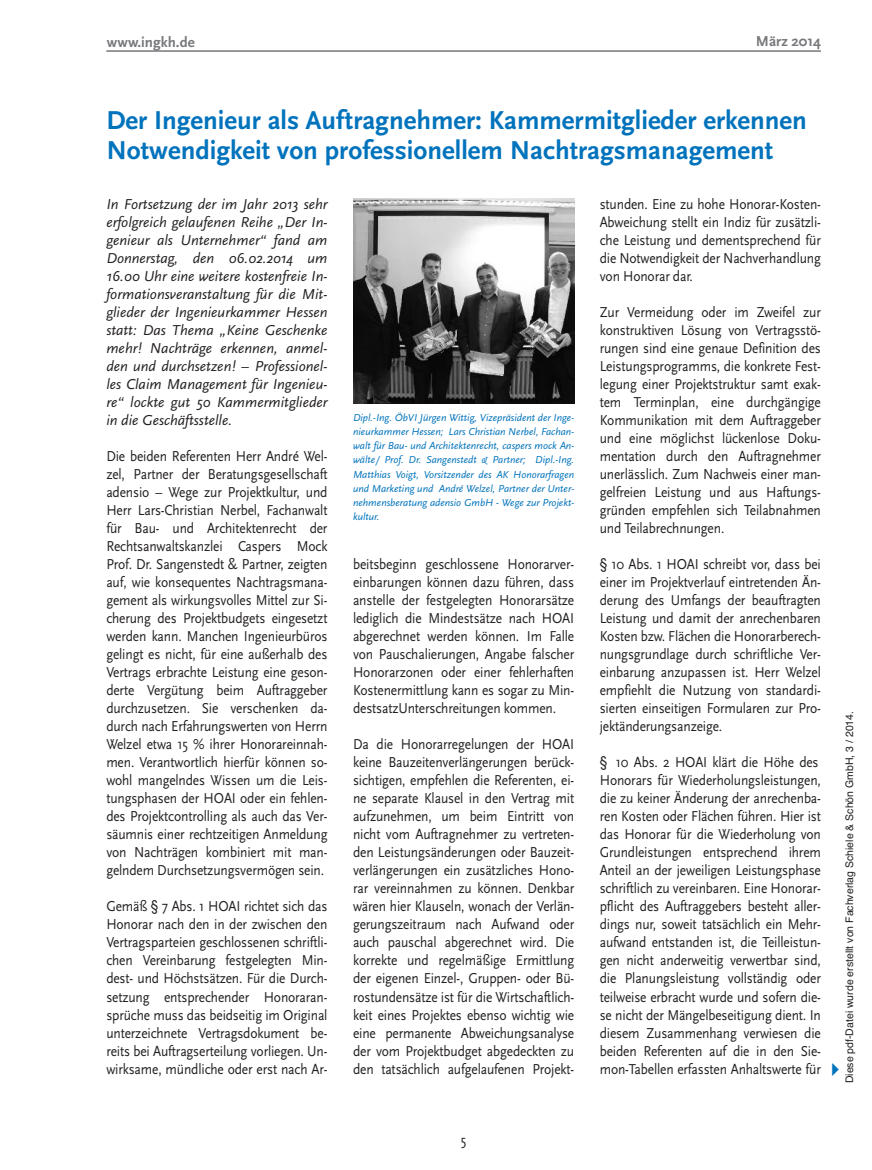
<style>
.page{position:relative;width:872px;height:1170px;background:#fff}
.page>*{position:absolute;margin:0;border:0;box-sizing:border-box;transform-origin:0 0}
.t1{font:700 27px/30px "Scala Sans OT";color:#0073bc}
.t2{font:15px/18px "Scala Sans";letter-spacing:-.01em;color:#231f20;text-align:justify;scale:.9 1}
.t3{font:italic 15px/18px "Scala Sans";color:#231f20;text-align:justify}
.t4{font:700 15px "Scala Sans OT";color:#76787b}
.t5{font:italic 10.5px/14.2px "Scala Sans";color:#0073bc;text-align:justify}
.t6{font:10.5px "Helvetica";color:#231f20}
.s1{font-family:"Helvetica Neue"}
</style>
<div class="page">
<hr style="left:106px;top:50px;width:715px;height:2px;background:#76787b">
<img style="left:353px;top:198px;width:221px;height:206px">
<p class="t4" style="left:107px;top:36px;width:89px">www.ingkh.de</p>
<p class="t4" style="left:756px;top:35px;width:66px">März 2014</p>
<h1 class="t1" style="left:106px;top:107px;width:702px">Der Ingenieur als Auftragnehmer: Kammermitglieder erkennen<br>Notwendigkeit von professionellem Nachtragsmanagement</h1>
<p class="t3" style="left:106px;top:195px;width:223px">In Fortsetzung der im Jahr 2013 sehr erfolgreich gelaufenen Reihe „Der In&shy;genieur als Unternehmer“ fand am Donnerstag, den 06.02.2014 um 16.00 Uhr eine weitere kostenfreie In&shy;formationsveranstaltung für die Mit&shy;glieder der Ingenieurkammer Hessen statt: Das Thema „Keine Geschenke mehr! Nachträge erkennen, anmel&shy;den und durchsetzen! – Professionel&shy;les Claim Management für Ingenieu&shy;re“ lockte gut 50 Kammermitglieder in die Geschäftsstelle.</p>
<p class="t2" style="left:106px;top:447px;width:247px">Die beiden Referenten Herr André Wel&shy;zel, Partner der Beratungsgesellschaft adensio – Wege zur Projektkultur, und Herr Lars-Christian Nerbel, Fachanwalt für Bau- und Architektenrecht der Rechtsanwaltskanzlei Caspers Mock Prof. Dr. Sangenstedt &amp; Partner, zeigten auf, wie konsequentes Nachtragsmana&shy;gement als wirkungsvolles Mittel zur Si&shy;cherung des Projektbudgets eingesetzt werden kann. Manchen Ingenieurbüros gelingt es nicht, für eine außerhalb des Vertrags erbrachte Leistung eine geson&shy;derte Vergütung beim Auftraggeber durchzusetzen. Sie verschenken da&shy;durch nach Erfahrungswerten von Herrn Welzel etwa 15 % ihrer Honorareinnah&shy;men. Verantwortlich hierfür können so&shy;wohl mangelndes Wissen um die Leis&shy;tungsphasen der HOAI oder ein fehlen&shy;des Projektcontrolling als auch das Ver&shy;säumnis einer rechtzeitigen Anmeldung von Nachträgen kombiniert mit man&shy;gelndem Durchsetzungsvermögen sein.</p>
<p class="t2" style="left:106px;top:897px;width:247px">Gemäß <span class="s1">§</span> 7 Abs. 1 HOAI richtet sich das Honorar nach den in der zwischen den Vertragsparteien geschlossenen schriftli&shy;chen Vereinbarung festgelegten Min&shy;dest- und Höchstsätzen. Für die Durch&shy;setzung entsprechender Honoraran&shy;sprüche muss das beidseitig im Original unterzeichnete Vertragsdokument be&shy;reits bei Auftragserteilung vorliegen. Un&shy;wirksame, mündliche oder erst nach Ar-</p>
<p class="t2" style="left:600px;top:195px;width:247px">stunden. Eine zu hohe Honorar-Kosten-Abweichung stellt ein Indiz für zusätzli&shy;che Leistung und dementsprechend für die Notwendigkeit der Nachverhandlung von Honorar dar.</p>
<p class="t2" style="left:600px;top:303px;width:247px">Zur Vermeidung oder im Zweifel zur konstruktiven Lösung von Vertragsstö&shy;rungen sind eine genaue Definition des Leistungsprogramms, die konkrete Fest&shy;legung einer Projektstruktur samt exak&shy;tem Terminplan, eine durchgängige Kommunikation mit dem Auftraggeber und eine möglichst lückenlose Doku&shy;mentation durch den Auftragnehmer unerlässlich. Zum Nachweis einer man&shy;gelfreien Leistung und aus Haftungs&shy;gründen empfehlen sich Teilabnahmen und Teilabrechnungen.</p>
<p class="t2" style="left:600px;top:555px;width:247px"><span class="s1">§</span> 10 Abs. 1 HOAI schreibt vor, dass bei einer im Projektverlauf eintretenden Än&shy;derung des Umfangs der beauftragten Leistung und damit der anrechenbaren Kosten bzw. Flächen die Honorarberech&shy;nungsgrundlage durch schriftliche Ver&shy;einbarung anzupassen ist. Herr Welzel empfiehlt die Nutzung von standardi&shy;sierten einseitigen Formularen zur Pro&shy;jektänderungsanzeige.</p>
<p class="t2" style="left:600px;top:753px;width:247px;text-align:left"><span class="s1">§</span> 10 Abs. 2 HOAI klärt die Höhe des Honorars für Wiederholungsleistungen, die zu keiner Änderung der anrechenba&shy;ren Kosten oder Flächen führen. Hier ist das Honorar für die Wiederholung von Grundleistungen entsprechend ihrem Anteil an der jeweiligen Leistungsphase schriftlich zu vereinbaren. Eine Honorar&shy;pflicht des Auftraggebers besteht aller&shy;dings nur, soweit tatsächlich ein Mehr&shy;aufwand entstanden ist, die Teilleistun&shy;gen nicht anderweitig verwertbar sind, die Planungsleistung vollständig oder teilweise erbracht wurde und sofern die&shy;se nicht der Mängelbeseitigung dient. In diesem Zusammenhang verwiesen die beiden Referenten auf die in den Sie&shy;mon-Tabellen erfassten Anhaltswerte für</p>
<p class="t5" style="left:353px;top:410px;width:223px">Dipl.-Ing. ÖbVI Jürgen Wittig, Vizepräsident der Inge&shy;nieurkammer Hessen; Lars Christian Nerbel, Fachan&shy;walt für Bau- und Architektenrecht, caspers mock An&shy;wälte/ Prof. Dr. Sangenstedt &amp; Partner; Dipl.-Ing.<br>Matthias Voigt, Vorsitzender des AK Honorarfragen und Marketing und André Welzel, Partner der Unter&shy;nehmensberatung adensio GmbH - Wege zur Projekt&shy;kultur.</p>
<p class="t2" style="left:353px;top:555px;width:247px">beitsbeginn geschlossene Honorarver&shy;einbarungen können dazu führen, dass anstelle der festgelegten Honorarsätze lediglich die Mindestsätze nach HOAI abgerechnet werden können. Im Falle von Pauschalierungen, Angabe falscher Honorarzonen oder einer fehlerhaften Kostenermittlung kann es sogar zu Min&shy;destsatzUnterschreitungen kommen.</p>
<p class="t2" style="left:353px;top:735px;width:247px">Da die Honorarregelungen der HOAI keine Bauzeitenverlängerungen berück&shy;sichtigen, empfehlen die Referenten, ei&shy;ne separate Klausel in den Vertrag mit aufzunehmen, um beim Eintritt von nicht vom Auftragnehmer zu vertreten&shy;den Leistungsänderungen oder Bauzeit&shy;verlängerungen ein zusätzliches Hono&shy;rar vereinnahmen zu können. Denkbar wären hier Klauseln, wonach der Verlän&shy;gerungszeitraum nach Aufwand oder auch pauschal abgerechnet wird. Die korrekte und regelmäßige Ermittlung der eigenen Einzel-, Gruppen- oder Bü&shy;rostundensätze ist für die Wirtschaftlich&shy;keit eines Projektes ebenso wichtig wie eine permanente Abweichungsanalyse der vom Projektbudget abgedeckten zu den tatsächlich aufgelaufenen Projekt-</p>
<p class="t2" style="left:461px;top:1131px;width:8px">5</p>
<p class="t6" style="left:843px;top:1083px;width:374px;rotate:-90deg">Diese pdf-Datei wurde erstellt von Fachverlag Schiele &amp; Schön GmbH, 3 / 2014.</p>
</div>
